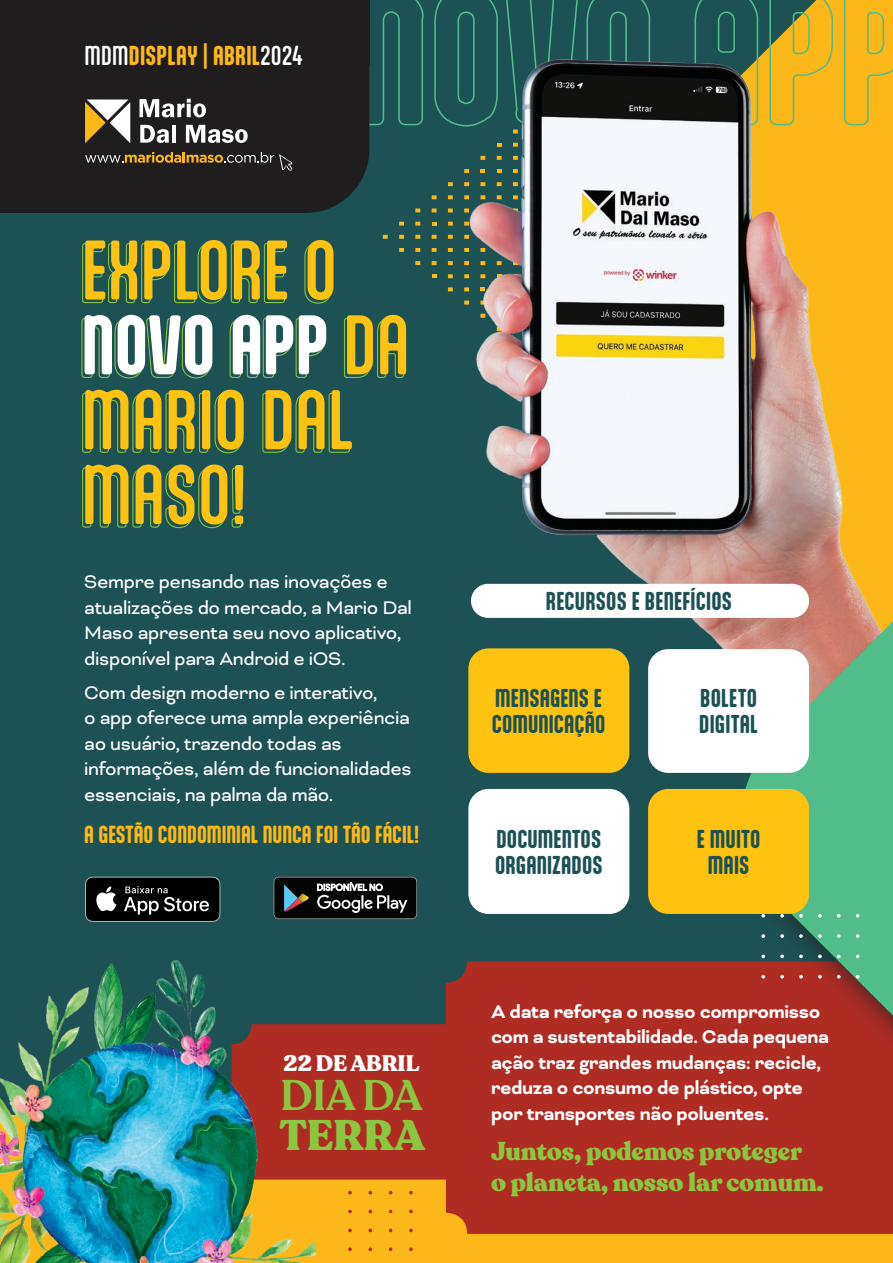
<style>
.page{position:relative;width:893px;height:1263px;background:#fff}
.page>*{position:absolute;margin:0;border:0;box-sizing:border-box;transform-origin:0 0}
.t1{font:500 71.55px/74.8px "Aptly";letter-spacing:-.005em;color:#fec210}
.t2{font:600 42.3px "Recoleta";color:#8bc640}
.t3{font:900 42.3px "Recoleta";letter-spacing:-.005em;color:#8bc640}
.t4{font:900 25.5px/31.5px "Recoleta";letter-spacing:-.005em;color:#8bc640}
.t5{font:700 23.25px "Aptly";letter-spacing:.01em;color:#fcb818}
.t6{font:900 22.35px "Recoleta";letter-spacing:-.005em;color:#fff}
.t7{font:700 21.9px/26.2px "Aptly";letter-spacing:.005em;color:#1c5253}
.t8{font:21px/25.5px "Bicyclette";letter-spacing:-.015em;color:#fff}
.t9{font:700 21px/25.5px "Bicyclette";letter-spacing:-.015em;color:#fff}
.t10{font:700 21px "Aptly";color:#fcb818}
.s1{font-weight:500;color:#fff}
.s2{font-weight:700;color:#fff}
</style>
<div class="page">
<div style="left:0;top:996px;width:893px;height:267px;background:#fcb818"></div>
<div style="left:0;top:213px;width:731px;height:811px;background:#1c5253"></div>
<div style="left:446px;top:961px;width:285px;height:273px;background:#af2c23"></div>
<div style="left:232px;top:1024px;width:295px;height:155px;background:#af2c23;border-radius:20px"></div>
<svg style="left:82px;top:466px;width:160px;height:63px;background:#2a6150"></svg>
<svg style="left:82px;top:392px;width:185px;height:62px;background:#275e50"></svg>
<svg style="left:81px;top:242px;width:186px;height:137px;background:#265c51"></svg>
<svg style="left:369px;top:0;width:524px;height:17px;background:#41674d"></svg>
<img style="left:267px;top:17px;width:626px;height:814px">
<div style="left:239px;top:65px;width:130px;height:148px;background:#201d1e"></div>
<div style="left:0;top:0;width:239px;height:213px;background:#201d1e"></div>
<div style="left:0;top:0;width:369px;height:65px;background:#201d1e"></div>
<svg style="left:140px;top:99px;width:66px;height:18px"></svg>
<svg style="left:140px;top:125px;width:29px;height:18px"></svg>
<hr style="left:172px;top:125px;width:4px;height:18px;background:#fff">
<svg style="left:186px;top:125px;width:62px;height:18px"></svg>
<svg style="left:85px;top:99px;width:45px;height:44px"></svg>
<svg style="left:85px;top:152px;width:207px;height:19px"></svg>
<svg style="left:85px;top:877px;width:135px;height:45px;background:#2b2c2c"></svg>
<svg style="left:273px;top:877px;width:144px;height:42px;background:#313332"></svg>
<svg style="left:731px;top:364px;width:162px;height:870px;background:#9f7854"></svg>
<img style="left:0;top:944px;width:315px;height:319px">
<svg style="left:856px;top:934px;width:3px;height:4px"></svg>
<svg style="left:856px;top:954px;width:3px;height:4px"></svg>
<svg style="left:837px;top:914px;width:4px;height:3px"></svg>
<svg style="left:837px;top:934px;width:4px;height:4px"></svg>
<svg style="left:837px;top:954px;width:4px;height:4px"></svg>
<svg style="left:837px;top:975px;width:4px;height:3px"></svg>
<svg style="left:818px;top:914px;width:4px;height:3px"></svg>
<svg style="left:818px;top:934px;width:4px;height:4px"></svg>
<svg style="left:818px;top:954px;width:4px;height:4px"></svg>
<svg style="left:818px;top:975px;width:4px;height:3px"></svg>
<svg style="left:799px;top:914px;width:4px;height:3px"></svg>
<svg style="left:799px;top:934px;width:4px;height:4px"></svg>
<svg style="left:799px;top:954px;width:4px;height:4px"></svg>
<svg style="left:799px;top:975px;width:4px;height:3px"></svg>
<svg style="left:780px;top:914px;width:4px;height:3px"></svg>
<svg style="left:780px;top:934px;width:4px;height:4px"></svg>
<svg style="left:780px;top:954px;width:4px;height:4px"></svg>
<svg style="left:780px;top:975px;width:4px;height:3px"></svg>
<svg style="left:761px;top:914px;width:4px;height:3px"></svg>
<svg style="left:761px;top:934px;width:4px;height:4px"></svg>
<svg style="left:761px;top:954px;width:4px;height:4px"></svg>
<svg style="left:761px;top:975px;width:4px;height:3px"></svg>
<svg style="left:409px;top:1247px;width:4px;height:4px"></svg>
<svg style="left:389px;top:1247px;width:3px;height:4px"></svg>
<svg style="left:368px;top:1247px;width:4px;height:4px"></svg>
<svg style="left:348px;top:1247px;width:4px;height:4px"></svg>
<svg style="left:409px;top:1228px;width:4px;height:4px"></svg>
<svg style="left:368px;top:1228px;width:4px;height:4px"></svg>
<svg style="left:348px;top:1228px;width:4px;height:4px"></svg>
<svg style="left:409px;top:1210px;width:4px;height:3px"></svg>
<svg style="left:368px;top:1210px;width:4px;height:3px"></svg>
<svg style="left:348px;top:1210px;width:4px;height:3px"></svg>
<svg style="left:409px;top:1191px;width:4px;height:3px"></svg>
<svg style="left:368px;top:1191px;width:4px;height:3px"></svg>
<svg style="left:348px;top:1191px;width:4px;height:3px"></svg>
<div style="left:471px;top:584px;width:338px;height:34px;background:#fff;border-radius:17px"></div>
<div style="left:648px;top:649px;width:161px;height:124px;background:#fff;border-radius:20px"></div>
<div style="left:468px;top:648px;width:161px;height:125px;background:#fec210;border-radius:20px"></div>
<div style="left:468px;top:789px;width:161px;height:125px;background:#fff;border-radius:20px"></div>
<div style="left:648px;top:789px;width:161px;height:125px;background:#fec210;border-radius:20px"></div>
<p class="t5" style="left:85px;top:41px;width:220px"><span class="s1">MDM</span>DISPLAY | ABRIL<span class="s1">2024</span></p>
<p class="t1" style="left:82px;top:231px;width:330px">EXPLORE O<br><span class="s2">NOVO APP</span> DA<br>MARIO DAL<br>MASO!</p>
<p class="t8" style="left:84px;top:569px;width:329px">Sempre pensando nas inovações e atualizações do mercado, a Mario Dal Maso apresenta seu novo aplicativo, disponível para Android e iOS.</p>
<p class="t8" style="left:84px;top:680px;width:329px">Com design moderno e interativo,<br>o app oferece uma ampla experiência ao usuário, trazendo todas as informações, além de funcionalidades essenciais, na palma da mão.</p>
<p class="t10" style="left:84px;top:821px;width:336px">A GESTÃO CONDOMINIAL NUNCA FOI TÃO FÁCIL!</p>
<p class="t6" style="left:284px;top:1048px;width:137px">22 DE ABRIL</p>
<p class="t2" style="left:281px;top:1068px;width:143px">DIA DA</p>
<p class="t3" style="left:280px;top:1108px;width:147px">TERRA</p>
<p class="t7" style="left:546px;top:587px;width:188px">RECURSOS E BENEFÍCIOS</p>
<p class="t7" style="left:492px;top:684px;width:115px">MENSAGENS E<br>COMUNICAÇÃO</p>
<p class="t7" style="left:699px;top:684px;width:60px">BOLETO<br>DIGITAL</p>
<p class="t7" style="left:495px;top:825px;width:109px">DOCUMENTOS<br>ORGANIZADOS</p>
<p class="t7" style="left:697px;top:825px;width:65px;text-align:center">E MUITO<br>MAIS</p>
<p class="t9" style="left:491px;top:999px;width:340px">A data reforça o nosso compromisso com a sustentabilidade. Cada pequena ação traz grandes mudanças: recicle, reduza o consumo de plástico, opte por transportes não poluentes.</p>
<p class="t4" style="left:491px;top:1136px;width:334px">Juntos, podemos proteger o planeta, nosso lar comum.</p>
</div>
